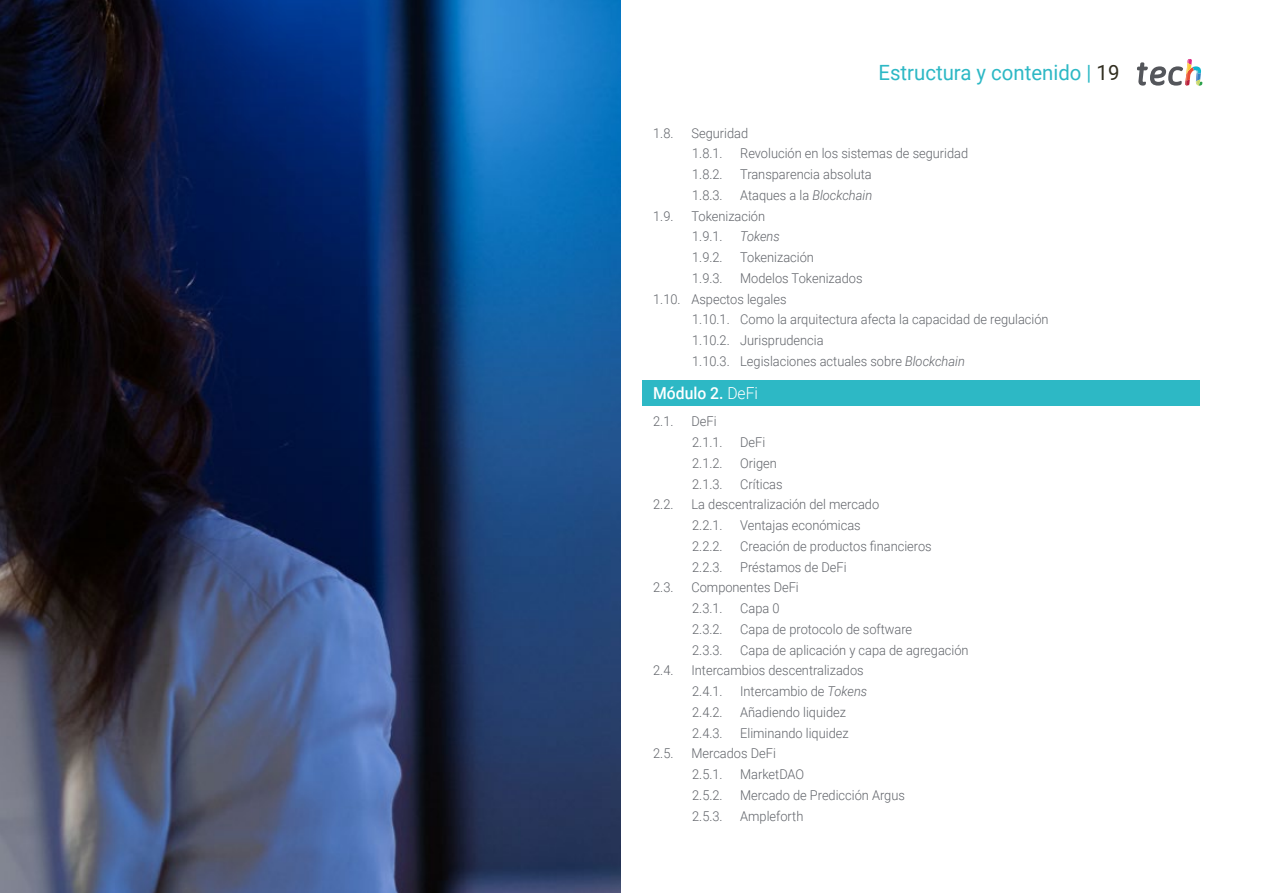
<style>
.page{position:relative;width:1263px;height:893px;background:#fff}
.page>*{position:absolute;margin:0;border:0;box-sizing:border-box;transform-origin:0 0}
.t1{font:21px "Roboto";color:#2db8c5}
.t2{font:500 16.5px "Roboto";color:#fff;scale:.95 1}
.t3{font:300 13.5px/20.7px "Roboto";color:#61646a;scale:.95 1}
.t4{font:italic 300 13.5px "Roboto";color:#61646a;scale:.95 1}
.s1{color:#312e20}
.s2{font-style:italic}
.s3{font-weight:300}
</style>
<div class="page">
<img style="left:0;top:0;width:621px;height:893px">
<div style="left:642px;top:380px;width:557px;height:25px;background:#2db8c5"></div>
<svg style="left:1137px;top:59px;width:65px;height:27px"></svg>
<h1 class="t1" style="left:878px;top:57px;width:242px">Estructura y contenido | <span class="s1">19</span></h1>
<p class="t3" style="left:653px;top:122px;width:23px">1.8.</p>
<p class="t3" style="left:691px;top:122px;width:61px">Seguridad<br>1.8.1.</p>
<p class="t3" style="left:740px;top:143px;width:242px">Revolución en los sistemas de seguridad</p>
<p class="t3" style="left:692px;top:164px;width:34px">1.8.2.</p>
<p class="t3" style="left:740px;top:164px;width:140px">Transparencia absoluta</p>
<p class="t3" style="left:692px;top:184px;width:34px">1.8.3.</p>
<p class="t3" style="left:740px;top:184px;width:141px">Ataques a la <span class="s2">Blockchain</span></p>
<p class="t3" style="left:653px;top:205px;width:23px">1.9.</p>
<p class="t3" style="left:691px;top:205px;width:79px">Tokenización<br>1.9.1.</p>
<p class="t4" style="left:740px;top:227px;width:43px">Tokens</p>
<p class="t3" style="left:692px;top:247px;width:34px">1.9.2.</p>
<p class="t3" style="left:740px;top:247px;width:79px">Tokenización</p>
<p class="t3" style="left:692px;top:267px;width:34px">1.9.3.</p>
<p class="t3" style="left:653px;top:267px;width:222px;text-indent:87px">Modelos Tokenizados<br>1.10. Aspectos legales</p>
<p class="t3" style="left:692px;top:309px;width:377px">1.10.1. Como la arquitectura afecta la capacidad de regulación<br>1.10.2. Jurisprudencia<br>1.10.3. Legislaciones actuales sobre <span class="s2">Blockchain</span></p>
<p class="t2" style="left:653px;top:382px;width:112px">Módulo 2. <span class="s3">DeFi</span></p>
<p class="t3" style="left:653px;top:411px;width:23px">2.1.</p>
<p class="t3" style="left:691px;top:411px;width:34px">DeFi<br>2.1.1.</p>
<p class="t3" style="left:740px;top:431px;width:28px">DeFi</p>
<p class="t3" style="left:692px;top:452px;width:34px">2.1.2.</p>
<p class="t3" style="left:740px;top:452px;width:40px">Origen</p>
<p class="t3" style="left:692px;top:473px;width:34px">2.1.3.</p>
<p class="t3" style="left:740px;top:473px;width:46px">Críticas</p>
<p class="t3" style="left:653px;top:494px;width:23px">2.2.</p>
<p class="t3" style="left:691px;top:494px;width:199px">La descentralización del mercado<br>2.2.1.</p>
<p class="t3" style="left:740px;top:514px;width:128px">Ventajas económicas</p>
<p class="t3" style="left:692px;top:535px;width:34px">2.2.2.</p>
<p class="t3" style="left:740px;top:535px;width:203px">Creación de productos financieros</p>
<p class="t3" style="left:692px;top:556px;width:34px">2.2.3.</p>
<p class="t3" style="left:740px;top:556px;width:113px">Préstamos de DeFi</p>
<p class="t3" style="left:653px;top:577px;width:23px">2.3.</p>
<p class="t3" style="left:691px;top:577px;width:114px">Componentes DeFi<br>2.3.1.</p>
<p class="t3" style="left:740px;top:597px;width:43px">Capa 0</p>
<p class="t3" style="left:692px;top:618px;width:34px">2.3.2.</p>
<p class="t3" style="left:740px;top:618px;width:183px">Capa de protocolo de software</p>
<p class="t3" style="left:692px;top:639px;width:34px">2.3.3.</p>
<p class="t3" style="left:740px;top:639px;width:242px">Capa de aplicación y capa de agregación</p>
<p class="t3" style="left:653px;top:660px;width:23px">2.4.</p>
<p class="t3" style="left:691px;top:660px;width:183px">Intercambios descentralizados<br>2.4.1.</p>
<p class="t3" style="left:740px;top:680px;width:135px">Intercambio de <span class="s2">Tokens</span></p>
<p class="t3" style="left:692px;top:701px;width:34px">2.4.2.</p>
<p class="t3" style="left:740px;top:701px;width:113px">Añadiendo liquidez</p>
<p class="t3" style="left:692px;top:722px;width:34px">2.4.3.</p>
<p class="t3" style="left:740px;top:722px;width:116px">Eliminando liquidez</p>
<p class="t3" style="left:653px;top:743px;width:23px">2.5.</p>
<p class="t3" style="left:691px;top:743px;width:90px">Mercados DeFi<br>2.5.1.</p>
<p class="t3" style="left:740px;top:763px;width:69px">MarketDAO</p>
<p class="t3" style="left:692px;top:784px;width:34px">2.5.2.</p>
<p class="t3" style="left:740px;top:784px;width:175px">Mercado de Predicción Argus</p>
<p class="t3" style="left:692px;top:805px;width:34px">2.5.3.</p>
<p class="t3" style="left:740px;top:805px;width:68px">Ampleforth</p>
</div>
